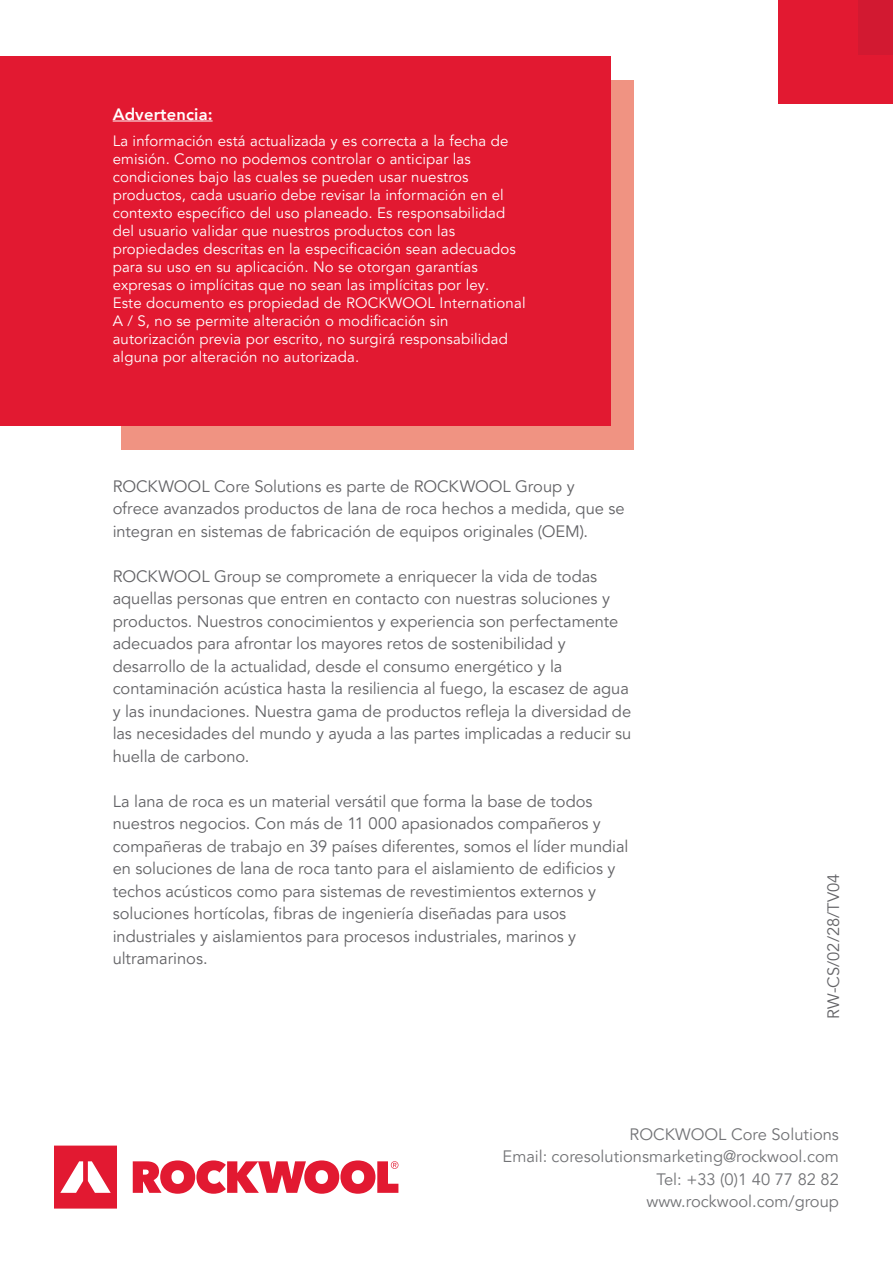
<style>
.page{position:relative;width:893px;height:1263px;background:#fff}
.page>*{position:absolute;margin:0;border:0;box-sizing:border-box;transform-origin:0 0}
.Body_copy{font:16.5px/22.5px "Avenir LT Pro";letter-spacing:-.005em;color:#636366}
.t1{font:16.5px "Avenir LT Pro";color:#727376}
.t2{font:16.5px "Avenir";color:#636366}
.t3{font:800 16.5px "Avenir";letter-spacing:.01em;color:#fff}
.t4{font:15px/18px "Avenir LT Pro";letter-spacing:.01em;color:#fff}
</style>
<div class="page">
<div style="left:121px;top:80px;width:513px;height:370px;background:#f09382"></div>
<svg style="left:54px;top:1145px;width:63px;height:63px"></svg>
<svg style="left:133px;top:1160px;width:265px;height:34px"></svg>
<div style="left:0;top:56px;width:610px;height:370px;background:#e21931"></div>
<div style="left:778px;top:0;width:115px;height:104px;background:#e21931"></div>
<div style="left:859px;top:0;width:34px;height:55px;background:#d21931"></div>
<hr style="left:113px;top:121px;width:100px;height:1px;background:#fff">
<p class="t3" style="left:113px;top:101px;width:101px">Advertencia:</p>
<p class="t4" style="left:113px;top:132px;width:414px">La información está actualizada y es correcta a la fecha de emisión. Como no podemos controlar o anticipar las condiciones bajo las cuales se pueden usar nuestros productos, cada usuario debe revisar la información en el contexto específico del uso planeado. Es responsabilidad del usuario validar que nuestros productos con las propiedades descritas en la especificación sean adecuados para su uso en su aplicación. No se otorgan garantías expresas o implícitas que no sean las implícitas por ley.<br>Este documento es propiedad de ROCKWOOL International A / S, no se permite alteración o modificación sin autorización previa por escrito, no surgirá responsabilidad alguna por alteración no autorizada.</p>
<p class="Body_copy" style="left:113px;top:475px;width:514px">ROCKWOOL Core Solutions es parte de ROCKWOOL Group y ofrece avanzados productos de lana de roca hechos a medida, que se integran en sistemas de fabricación de equipos originales (OEM).</p>
<p class="Body_copy" style="left:113px;top:565px;width:520px">ROCKWOOL Group se compromete a enriquecer la vida de todas aquellas personas que entren en contacto con nuestras soluciones y productos. Nuestros conocimientos y experiencia son perfectamente adecuados para afrontar los mayores retos de sostenibilidad y desarrollo de la actualidad, desde el consumo energético y la contaminación acústica hasta la resiliencia al fuego, la escasez de agua y las inundaciones. Nuestra gama de productos refleja la diversidad de las necesidades del mundo y ayuda a las partes implicadas a reducir su huella de carbono.</p>
<p class="Body_copy" style="left:113px;top:790px;width:517px">La lana de roca es un material versátil que forma la base de todos nuestros negocios. Con más de 11 000 apasionados compañeros y compañeras de trabajo en 39 países diferentes, somos el líder mundial en soluciones de lana de roca tanto para el aislamiento de edificios y techos acústicos como para sistemas de revestimientos externos y soluciones hortícolas, fibras de ingeniería diseñadas para usos industriales y aislamientos para procesos industriales, marinos y ultramarinos.</p>
<p class="t2" style="left:824px;top:1019px;width:146px;rotate:-90deg">RW-CS/02/28/TV04</p>
<p class="t1" style="left:630px;top:1124px;width:211px">ROCKWOOL Core Solutions</p>
<p class="t1" style="left:502px;top:1146px;width:338px">Email: coresolutionsmarketing@rockwool.com</p>
<p class="t1" style="left:656px;top:1169px;width:184px">Tel: +33 (0)1 40 77 82 82</p>
<p class="t1" style="left:646px;top:1191px;width:194px">www.rockwool.com/group</p>
</div>
